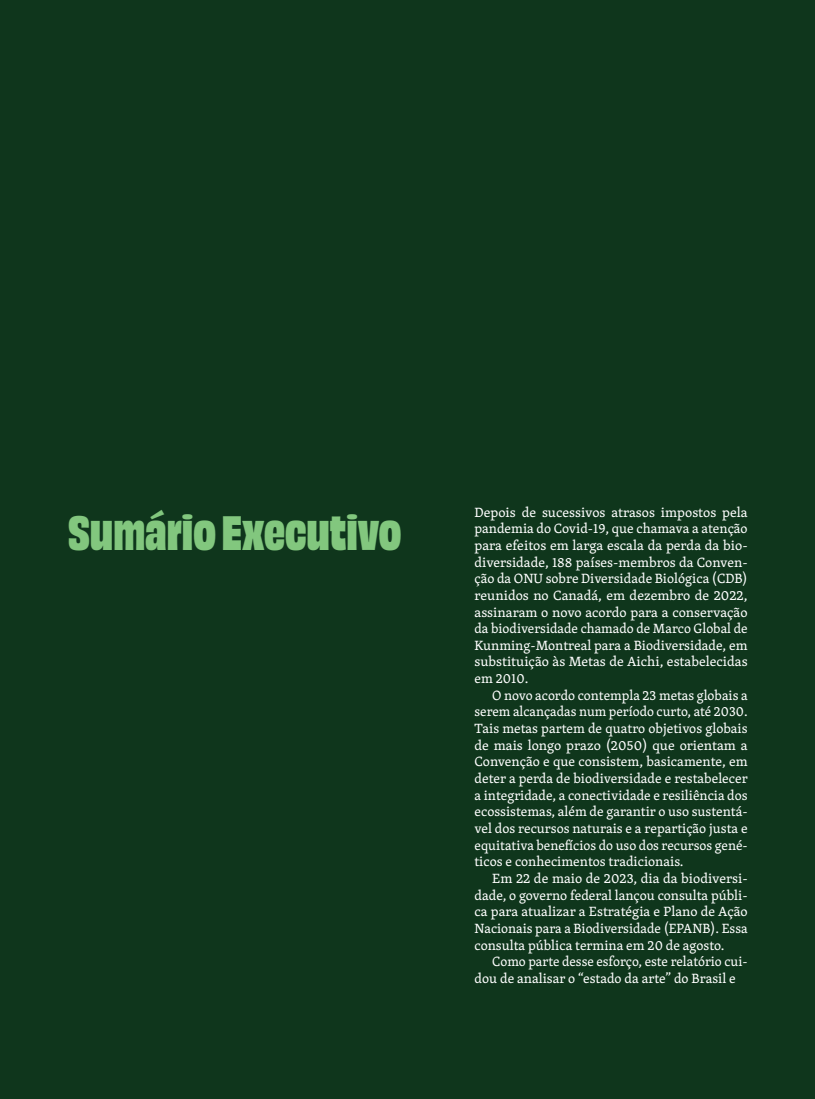
<style>
.page{position:relative;width:815px;height:1099px;background:#fff}
.page>*{position:absolute;margin:0;border:0;box-sizing:border-box;transform-origin:0 0}
.Intertítulo1{font:45px "Obviously Narw Blck";color:#82c77e}
.texto_recuo{font:13.75px/16.6px "Skolar Latin";color:#fff;text-align:justify}
.texto{font:13.75px/16.6px "Skolar Latin";color:#fff;text-align:justify}
.s1{color:#0f361c}
</style>
<div class="page">
<div style="left:0;top:0;width:815px;height:1098px;background:#0f361c"></div>
<p class="Intertítulo1" style="left:68px;top:499px;width:335px">Sumário Executivo</p>
<p class="texto" style="left:475px;top:503px;width:275px">Depois de sucessivos atrasos impostos pela pandemia do Covid-19, que chamava a atenção para efeitos em larga escala da perda da bio&shy;diversidade, 188 países-membros da Conven&shy;ção da ONU sobre Diversidade Biológica (CDB) reunidos no Canadá, em dezembro de 2022, assinaram o novo acordo para a conservação da biodiversidade chamado de Marco Global de Kunming-Montreal para a Biodiversidade, em substituição às Metas de Aichi, estabelecidas em 2010.</p>
<p class="texto_recuo" style="left:475px;top:686px;width:275px;text-indent:18px">O novo acordo contempla 23 metas globais a serem alcançadas num período curto, até 2030.<br>Tais metas partem de quatro objetivos globais de mais longo prazo (2050) que orientam a Convenção e que consistem, basicamente, em deter a perda de biodiversidade e restabelecer a integridade, a conectividade e resiliência dos ecossistemas, além de garantir o uso sustentá&shy;vel dos recursos naturais e a repartição justa e equitativa benefícios do uso dos recursos gené&shy;ticos e conhecimentos tradicionais.</p>
<p class="texto_recuo" style="left:475px;top:869px;width:275px;text-indent:18px">Em 22 de maio de 2023, dia da biodiversi&shy;dade, o governo federal lançou consulta públi&shy;ca para atualizar a Estratégia e Plano de Ação Nacionais para a Biodiversidade (EPANB). Essa consulta pública termina em 20 de agosto.</p>
<p class="texto_recuo" style="left:475px;top:953px;width:275px;text-align:right">Como parte desse esforço, este relatório cui&shy;dou de analisar o “estado da arte” do Brasil e<span class="s1">m</span></p>
</div>
